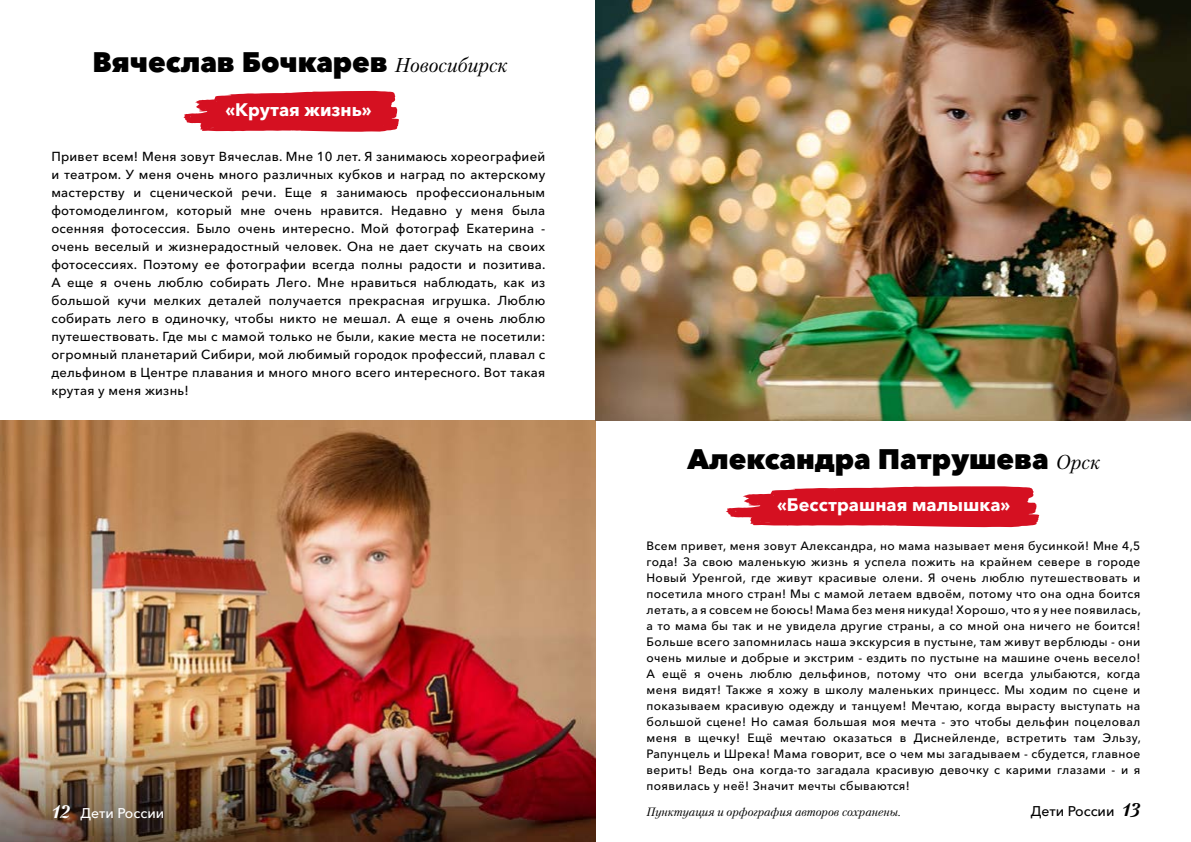
<style>
.page{position:relative;width:1191px;height:842px;background:#fff}
.page>*{position:absolute;margin:0;border:0;box-sizing:border-box;transform-origin:0 0}
.t1{font:800 28px "Avenir Next Cyr";color:#000}
.t2{font:700 18px "Avenir Next Cyr";color:#fff}
.t3{font:500 14px "Avenir Next Cyr";color:#fff}
.t4{font:500 14px "Avenir Next Cyr";color:#000}
.t5{font:500 13px/18px "Avenir Next Cyr";letter-spacing:.02em;color:#000;text-align:justify}
.t6{font:500 12px/16px "Avenir Next Cyr";letter-spacing:.03em;color:#000;text-align:justify}
.t7{font:italic 12px "Petersburg C";color:#000}
.s1{font-family:"Petersburg C";font-weight:400;font-style:italic;font-size:20px}
.s2{font-family:"Petersburg C";font-weight:700;font-style:italic;font-size:18px}
</style>
<div class="page">
<svg style="left:183px;top:91px;width:216px;height:41px;background:#db3241"></svg>
<img style="left:0;top:420px;width:595px;height:422px">
<img style="left:595px;top:0;width:596px;height:420px">
<svg style="left:726px;top:486px;width:314px;height:42px;background:#db3745"></svg>
<h1 class="t1" style="left:92px;top:45px;width:416px">Вячеслав Бочкарев <span class="s1">Новосибирск</span></h1>
<h2 class="t2" style="left:225px;top:98px;width:148px">«Крутая жизнь»</h2>
<p class="t5" style="left:51px;top:147px;width:496px">Привет всем! Меня зовут Вячеслав. Мне 10 лет. Я занимаюсь хореографией и театром. У меня очень много различных кубков и наград по актерскому мастерству и сценической речи. Еще я занимаюсь профессиональным фотомоделингом, который мне очень нравится. Недавно у меня была осенняя фотосессия. Было очень интересно. Мой фотограф Екатерина - очень веселый и жизнерадостный человек. Она не дает скучать на своих фотосессиях. Поэтому ее фотографии всегда полны радости и позитива.<br>А еще я очень люблю собирать Лего. Мне нравиться наблюдать, как из большой кучи мелких деталей получается прекрасная игрушка. Люблю собирать лего в одиночку, чтобы никто не мешал. А еще я очень люблю путешествовать. Где мы с мамой только не были, какие места не посетили: огромный планетарий Сибири, мой любимый городок профессий, плавал с дельфином в Центре плавания и много много всего интересного. Вот такая крутая у меня жизнь!</p>
<h1 class="t1" style="left:687px;top:442px;width:414px">Александра Патрушева <span class="s1">Орск</span></h1>
<h2 class="t2" style="left:777px;top:494px;width:235px">«Бесстрашная малышка»</h2>
<p class="t6" style="left:646px;top:537px;width:496px">Всем привет, меня зовут Александра, но мама называет меня бусинкой! Мне 4,5 года! За свою маленькую жизнь я успела пожить на крайнем севере в городе Новый Уренгой, где живут красивые олени. Я очень люблю путешествовать и посетила много стран! Мы с мамой летаем вдвоём, потому что она одна боится летать, а я совсем не боюсь! Мама без меня никуда! Хорошо, что я у нее появилась, а то мама бы так и не увидела другие страны, а со мной она ничего не боится!<br>Больше всего запомнилась наша экскурсия в пустыне, там живут верблюды - они очень милые и добрые и экстрим - ездить по пустыне на машине очень весело!<br>А ещё я очень люблю дельфинов, потому что они всегда улыбаются, когда меня видят! Также я хожу в школу маленьких принцесс. Мы ходим по сцене и показываем красивую одежду и танцуем! Мечтаю, когда вырасту выступать на большой сцене! Но самая большая моя мечта - это чтобы дельфин поцеловал меня в щечку! Ещё мечтаю оказаться в Диснейленде, встретить там Эльзу, Рапунцель и Шрека! Мама говорит, все о чем мы загадываем - сбудется, главное верить! Ведь она когда-то загадала красивую девочку с карими глазами - и я появилась у неё! Значит мечты сбываются!</p>
<p class="t3" style="left:51px;top:805px;width:115px"><span class="s2">12</span> Дети России</p>
<p class="t7" style="left:646px;top:805px;width:256px">Пунктуация и орфография авторов сохранены.</p>
<p class="t4" style="left:1030px;top:803px;width:111px">Дети России <span class="s2">13</span></p>
</div>
